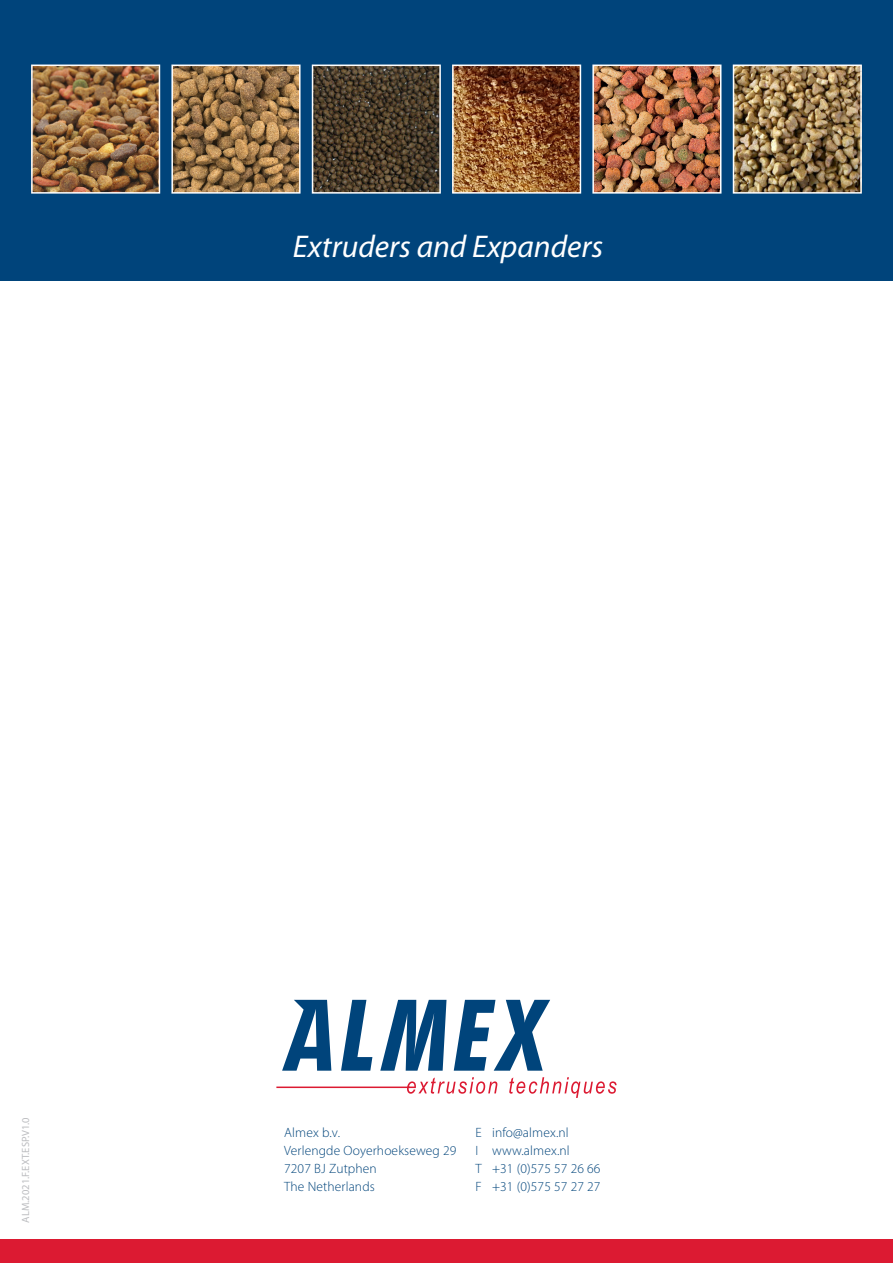
<style>
.page{position:relative;width:893px;height:1263px;background:#fff}
.page>*{position:absolute;margin:0;border:0;box-sizing:border-box;transform-origin:0 0}
.t1{font:italic 31.5px "Myriad Pro";color:#fff}
.t2{font:300 13.5px/18px "Myriad Pro";letter-spacing:.01em;color:#00447b}
.t3{font:10.5px "Myriad Pro";color:#bcbdc0}
</style>
<div class="page">
<svg style="left:282px;top:1000px;width:268px;height:71px"></svg>
<svg style="left:407px;top:1077px;width:210px;height:21px"></svg>
<hr style="left:276px;top:1086px;width:134px;height:2px;background:#dc1a32">
<div style="left:0;top:0;width:893px;height:281px;background:#00447b"></div>
<div style="left:0;top:1239px;width:893px;height:24px;background:#dc1a32"></div>
<img style="left:34px;top:68px;width:123px;height:123px">
<div style="left:31px;top:65px;width:129px;height:129px;border:2px solid #fff"></div>
<img style="left:174px;top:68px;width:124px;height:123px">
<div style="left:171px;top:65px;width:130px;height:129px;border:2px solid #fff"></div>
<img style="left:315px;top:68px;width:123px;height:123px">
<div style="left:312px;top:65px;width:129px;height:129px;border:2px solid #fff"></div>
<img style="left:455px;top:68px;width:123px;height:123px">
<div style="left:452px;top:65px;width:129px;height:129px;border:2px solid #fff"></div>
<img style="left:595px;top:68px;width:123px;height:123px">
<div style="left:592px;top:65px;width:129px;height:129px;border:2px solid #fff"></div>
<img style="left:736px;top:68px;width:123px;height:123px">
<div style="left:733px;top:65px;width:129px;height:129px;border:2px solid #fff"></div>
<h1 class="t1" style="left:293px;top:227px;width:312px">Extruders and Expanders</h1>
<p class="t3" style="left:19px;top:1222px;width:107px;rotate:-90deg">ALM.2021.F.EXT.ESP.V1.0</p>
<p class="t2" style="left:284px;top:1123px;width:174px">Almex b.v.<br>Verlengde Ooyerhoekseweg 29<br>7207 BJ Zutphen<br>The Netherlands</p>
<p class="t2" style="left:476px;top:1123px;width:127px">E info@almex.nl<br>I www.almex.nl<br>T +31 (0)575 57 26 66<br>F +31 (0)575 57 27 27</p>
</div>
